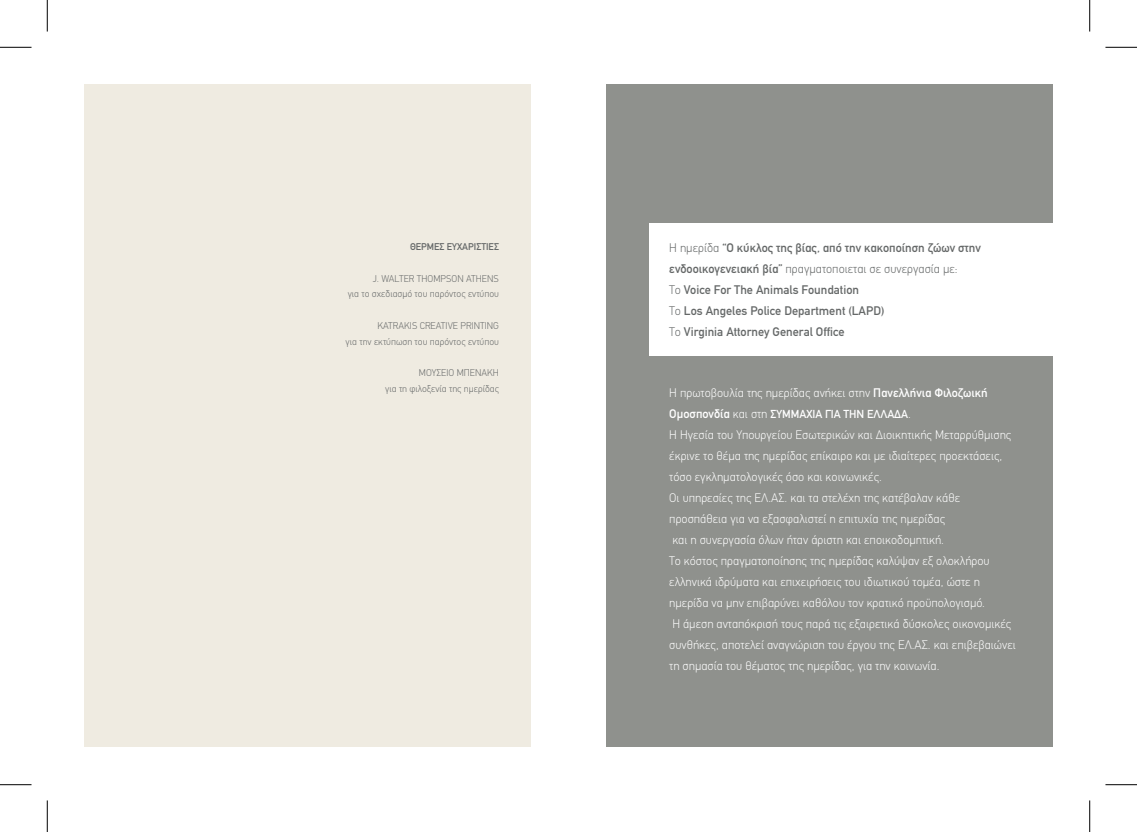
<style>
.page{position:relative;width:1137px;height:832px;background:#fff}
.page>*{position:absolute;margin:0;border:0;box-sizing:border-box;transform-origin:0 0}
.t1{font:300 12.25px/21px "CF Din";color:#fff}
.t2{font:12.25px/21px "CF Din";color:#656868}
.t3{font:11.38px "CF Din";color:#fff}
.t4{font:300 9.62px/15.8px "CF Din";color:#656868;text-align:right}
.t5{font:9.62px "CF Din";color:#656868}
.s1{font-weight:300}
.s2{font-weight:400}
.s3{font-size:12.25px}
.s4{font-weight:300;font-size:12.25px}
</style>
<div class="page">
<div style="left:84px;top:84px;width:447px;height:663px;background:#efebe1"></div>
<hr style="left:47px;top:0;width:1px;height:32px;background:#000">
<hr style="left:0;top:47px;width:32px;height:1px;background:#000">
<hr style="left:0;top:784px;width:32px;height:1px;background:#000">
<hr style="left:47px;top:800px;width:1px;height:31px;background:#000">
<hr style="left:1089px;top:0;width:1px;height:32px;background:#000">
<hr style="left:1105px;top:47px;width:31px;height:1px;background:#000">
<hr style="left:1105px;top:784px;width:31px;height:1px;background:#000">
<hr style="left:1089px;top:800px;width:1px;height:31px;background:#000">
<div style="left:605px;top:84px;width:447px;height:663px;background:#8f918d"></div>
<div style="left:649px;top:223px;width:429px;height:133px;background:#fff"></div>
<p class="t5" style="left:410px;top:241px;width:90px">ΘΕΡΜΕΣ ΕΥΧΑΡΙΣΤΙΕΣ</p>
<p class="t4" style="left:347px;top:270px;width:153px">J. WALTER THOMPSON ATHENS<br>για το σχεδιασµό του παρόντος εντύπου</p>
<p class="t4" style="left:345px;top:317px;width:155px">KATRAKIS CREATIVE PRINTING<br>για την εκτύπωση του παρόντος εντύπου</p>
<p class="t4" style="left:385px;top:365px;width:115px">ΜΟΥΣΕΙΟ ΜΠΕΝΑΚΗ<br>για τη φιλοξενία της ηµερίδας</p>
<p class="t2" style="left:669px;top:237px;width:313px"><span class="s1">Η ηµερίδα</span> “Ο κύκλος της βίας, από την κακοποίηση ζώων στην ενδοοικογενειακή βία” <span class="s1">πραγµατοποιεται σε συνεργασία µε:<br>Tο</span> Voice For The Animals Foundation<br><span class="s1">Το</span> Los Angeles Police Department (LAPD)<br><span class="s1">Το</span> Virginia Attorney General Office</p>
<p class="t1" style="left:669px;top:381px;width:320px">Η πρωτοβουλία της ηµερίδας ανήκει στην <span class="s2">Πανελλήνια Φιλοζωική</span></p>
<p class="t3" style="left:669px;top:407px;width:243px"><span class="s3">Οµοσπονδία</span> <span class="s4">και στη</span> ΣΥΜΜΑΧΙΑ ΓΙΑ ΤΗΝ ΕΛΛΑ∆Α<span class="s4">.</span></p>
<p class="t1" style="left:669px;top:423px;width:348px">Η Ηγεσία του Υπουργείου Εσωτερικών και ∆ιοικητικής Μεταρρύθµισης έκρινε το θέµα της ηµερίδας επίκαιρο και µε ιδιαίτερες προεκτάσεις, τόσο εγκληµατολογικές όσο και κοινωνικές.<br>Οι υπηρεσίες της ΕΛ.ΑΣ. και τα στελέχη της κατέβαλαν κάθε προσπάθεια για να εξασφαλιστεί η επιτυχία της ηµερίδας<br>και η συνεργασία όλων ήταν άριστη και επoικοδοµητική.<br>Το κόστος πραγµατοποίησης της ηµερίδας καλύψαν εξ ολοκλήρου ελληνικά ιδρύµατα και επιχειρήσεις του ιδιωτικού τοµέα, ώστε η ηµερίδα να µην επιβαρύνει καθόλου τον κρατικό προϋπολογισµό.<br>Η άµεση ανταπόκρισή τους παρά τις εξαιρετικά δύσκολες οικονοµικές συνθήκες, αποτελεί αναγνώριση του έργου της ΕΛ.ΑΣ. και επιβεβαιώνει τη σηµασία του θέµατος της ηµερίδας, για την κοινωνία.</p>
</div>
